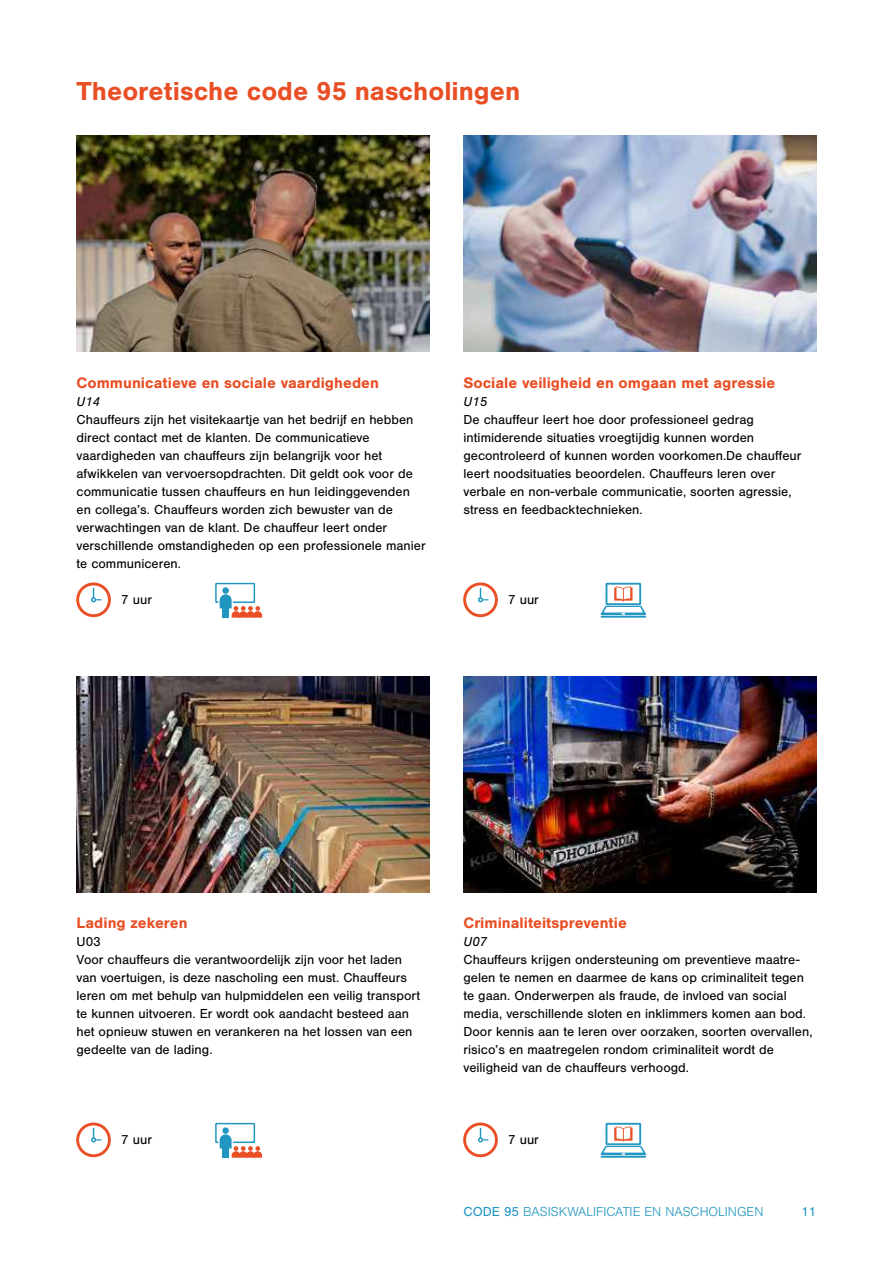
<style>
.page{position:relative;width:893px;height:1263px;background:#fff}
.page>*{position:absolute;margin:0;border:0;box-sizing:border-box;transform-origin:0 0}
.t1{font:700 27px "Nimbus San";color:#e94e24}
.t2{font:700 15.75px "Nimbus San";color:#e94e24}
.t3{font:13.5px/18px "Nimbus San";color:#000}
.t4{font:300 13.5px "Nimbus San";color:#2096c0}
.t5{font:italic 13.5px "Nimbus San";color:#000}
.t6{font:13.5px "Nimbus San";color:#2096c0}
.s1{font-weight:400}
</style>
<div class="page">
<img style="left:463px;top:676px;width:353px;height:216px">
<hr style="left:601px;top:1156px;width:45px;height:2px;background:#2096c0">
<svg style="left:601px;top:1123px;width:45px;height:32px"></svg>
<div style="left:463px;top:1122px;width:35px;height:35px;border:3px solid #e94e24;border-radius:50%"></div>
<svg style="left:478px;top:1128px;width:10px;height:14px"></svg>
<img style="left:77px;top:136px;width:352px;height:216px">
<img style="left:463px;top:136px;width:353px;height:216px">
<hr style="left:601px;top:616px;width:45px;height:2px;background:#2096c0">
<svg style="left:601px;top:583px;width:45px;height:32px"></svg>
<div style="left:76px;top:582px;width:35px;height:35px;border:3px solid #e94e24;border-radius:50%"></div>
<svg style="left:91px;top:588px;width:10px;height:14px"></svg>
<div style="left:463px;top:582px;width:35px;height:35px;border:3px solid #e94e24;border-radius:50%"></div>
<svg style="left:478px;top:588px;width:10px;height:14px"></svg>
<div style="left:215px;top:583px;width:40px;height:20px;border:1px solid #2096c0"></div>
<svg style="left:218px;top:593px;width:44px;height:25px"></svg>
<div style="left:222px;top:606px;width:7px;height:12px;background:#2096c0"></div>
<div style="left:222px;top:587px;width:7px;height:7px;background:#2096c0;border-radius:50%"></div>
<img style="left:77px;top:676px;width:352px;height:216px">
<div style="left:76px;top:1122px;width:35px;height:35px;border:3px solid #e94e24;border-radius:50%"></div>
<svg style="left:91px;top:1128px;width:10px;height:14px"></svg>
<div style="left:215px;top:1123px;width:40px;height:20px;border:1px solid #2096c0"></div>
<svg style="left:218px;top:1133px;width:44px;height:25px"></svg>
<div style="left:222px;top:1146px;width:7px;height:12px;background:#2096c0"></div>
<div style="left:222px;top:1127px;width:7px;height:7px;background:#2096c0;border-radius:50%"></div>
<h1 class="t1" style="left:77px;top:76px;width:445px">Theoretische code 95 nascholingen</h1>
<p class="t2" style="left:77px;top:374px;width:304px">Communicatieve en sociale vaardigheden</p>
<p class="t5" style="left:77px;top:394px;width:25px">U14</p>
<p class="t3" style="left:77px;top:411px;width:351px">Chauffeurs zijn het visitekaartje van het bedrijf en hebben direct contact met de klanten. De communicatieve vaardigheden van chauffeurs zijn belangrijk voor het afwikkelen van vervoersopdrachten. Dit geldt ook voor de communicatie tussen chauffeurs en hun leidinggevenden en collega’s. Chauffeurs worden zich bewuster van de verwachtingen van de klant. De chauffeur leert onder verschillende omstandigheden op een professionele manier te communiceren.</p>
<p class="t2" style="left:463px;top:374px;width:313px">Sociale veiligheid en omgaan met agressie</p>
<p class="t5" style="left:463px;top:394px;width:25px">U15</p>
<p class="t3" style="left:463px;top:411px;width:340px">De chauffeur leert hoe door professioneel gedrag intimiderende situaties vroegtijdig kunnen worden gecontroleerd of kunnen worden voorkomen.De chauffeur leert noodsituaties beoordelen. Chauffeurs leren over verbale en non-verbale communicatie, soorten agressie, stress en feedbacktechnieken.</p>
<p class="t3" style="left:121px;top:591px;width:32px">7 uur</p>
<p class="t3" style="left:508px;top:591px;width:32px">7 uur</p>
<p class="t2" style="left:77px;top:914px;width:113px">Lading zekeren</p>
<p class="t3" style="left:77px;top:933px;width:345px">U03<br>Voor chauffeurs die verantwoordelijk zijn voor het laden van voertuigen, is deze nascholing een must. Chauffeurs leren om met behulp van hulpmiddelen een veilig transport te kunnen uitvoeren. Er wordt ook aandacht besteed aan het opnieuw stuwen en verankeren na het lossen van een gedeelte van de lading.</p>
<p class="t3" style="left:121px;top:1131px;width:32px">7 uur</p>
<p class="t2" style="left:463px;top:914px;width:165px">Criminaliteitspreventie</p>
<p class="t5" style="left:463px;top:934px;width:25px">U07</p>
<p class="t3" style="left:463px;top:951px;width:351px">Chauffeurs krijgen ondersteuning om preventieve maatre&shy;gelen te nemen en daarmee de kans op criminaliteit tegen te gaan. Onderwerpen als fraude, de invloed van social media, verschillende sloten en inklimmers komen aan bod.<br>Door kennis aan te leren over oorzaken, soorten overvallen, risico’s en maatregelen rondom criminaliteit wordt de veiligheid van de chauffeurs verhoogd.</p>
<p class="t3" style="left:508px;top:1131px;width:32px">7 uur</p>
<p class="t4" style="left:463px;top:1204px;width:301px"><span class="s1">CODE 95</span> BASISKWALIFICATIE EN NASCHOLINGEN</p>
<p class="t6" style="left:801px;top:1204px;width:17px">11</p>
</div>
